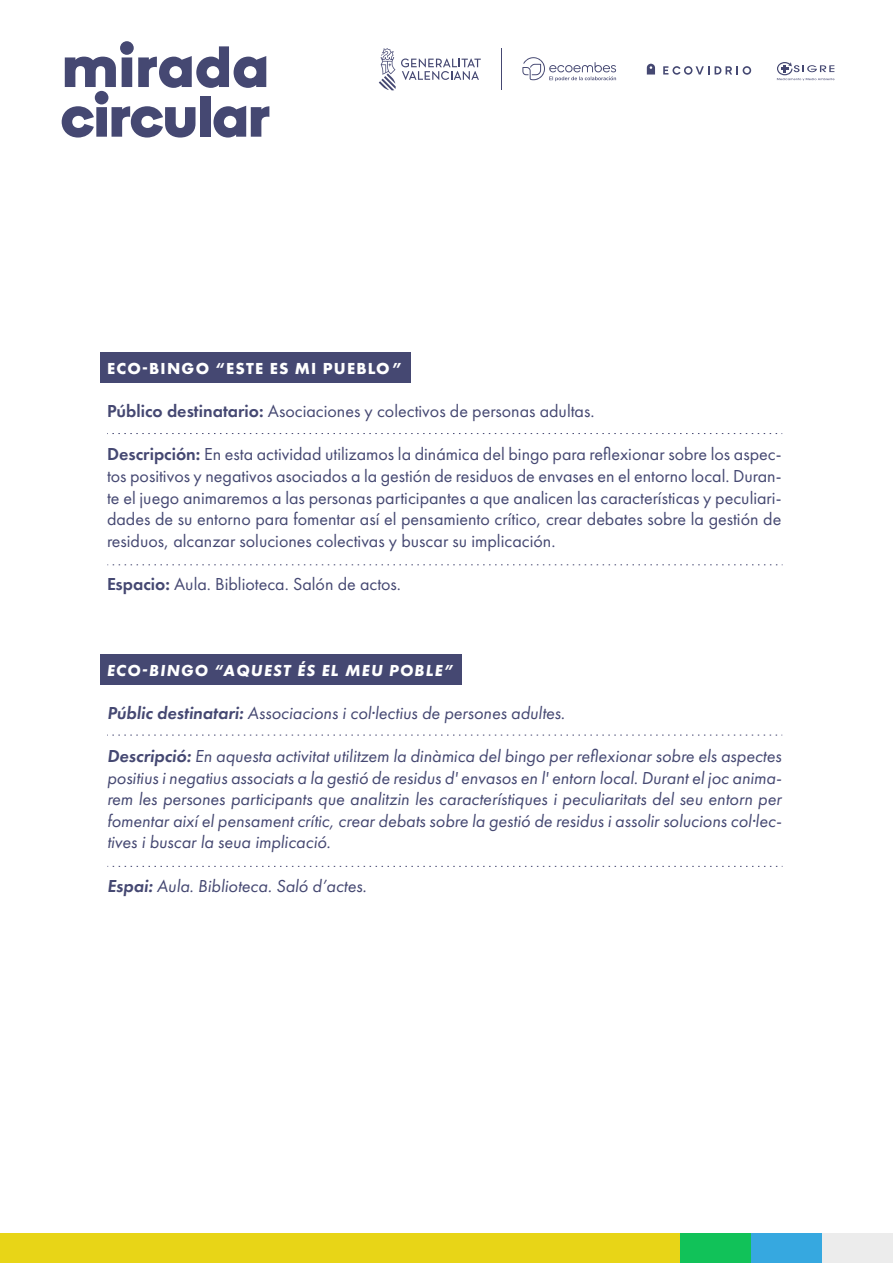
<style>
.page{position:relative;width:893px;height:1263px;background:#fff}
.page>*{position:absolute;margin:0;border:0;box-sizing:border-box;transform-origin:0 0}
.t1{font:18px/21.6px "Futura New";color:#454872;text-align:justify}
.t2{font:italic 18px/21.6px "Futura New";color:#454872;text-align:justify}
.t3{font:italic 700 16.5px "Futura New";letter-spacing:.075em;color:#fff}
.t4{font:700 16.5px "Futura New";letter-spacing:.075em;color:#fff}
.s1{font-family:"Futura New Demi"}
</style>
<div class="page">
<div style="left:100px;top:352px;width:310px;height:30px;background:#454872"></div>
<svg style="left:379px;top:48px;width:102px;height:42px"></svg>
<svg style="left:777px;top:62px;width:57px;height:19px"></svg>
<svg style="left:522px;top:57px;width:94px;height:24px"></svg>
<svg style="left:647px;top:64px;width:8px;height:11px"></svg>
<svg style="left:663px;top:66px;width:46px;height:9px"></svg>
<svg style="left:715px;top:66px;width:36px;height:9px"></svg>
<hr style="left:501px;top:48px;width:1px;height:42px;background:#454872">
<svg style="left:107px;top:433px;width:675px;height:1px"></svg>
<svg style="left:107px;top:564px;width:676px;height:1px"></svg>
<div style="left:100px;top:654px;width:361px;height:30px;background:#454872"></div>
<svg style="left:107px;top:735px;width:675px;height:1px"></svg>
<svg style="left:107px;top:866px;width:676px;height:1px"></svg>
<svg style="left:62px;top:41px;width:207px;height:97px"></svg>
<div style="left:0;top:1234px;width:680px;height:29px;background:#e8d517"></div>
<div style="left:680px;top:1234px;width:71px;height:29px;background:#11c259"></div>
<div style="left:751px;top:1234px;width:71px;height:29px;background:#36a8e0"></div>
<div style="left:822px;top:1234px;width:71px;height:29px;background:#ececec"></div>
<p class="t4" style="left:107px;top:358px;width:298px">ECO-BINGO “ESTE ES MI PUEBLO”</p>
<p class="t1" style="left:107px;top:400px;width:489px"><span class="s1">Público destinatario:</span> Asociaciones y colectivos de personas adultas.</p>
<p class="t1" style="left:107px;top:443px;width:676px"><span class="s1">Descripción:</span> En esta actividad utilizamos la dinámica del bingo para reflexionar sobre los aspec&shy;tos positivos y negativos asociados a la gestión de residuos de envases en el entorno local. Duran&shy;te el juego animaremos a las personas participantes a que analicen las características y peculiari&shy;dades de su entorno para fomentar así el pensamiento crítico, crear debates sobre la gestión de residuos, alcanzar soluciones colectivas y buscar su implicación.</p>
<p class="t1" style="left:107px;top:573px;width:296px"><span class="s1">Espacio:</span> Aula. Biblioteca. Salón de actos.</p>
<p class="t3" style="left:107px;top:660px;width:347px">ECO-BINGO “AQUEST ÉS EL MEU POBLE”</p>
<p class="t2" style="left:107px;top:702px;width:459px"><span class="s1">Públic destinatari:</span> Associacions i col·lectius de persones adultes.</p>
<p class="t2" style="left:107px;top:745px;width:676px"><span class="s1">Descripció:</span> En aquesta activitat utilitzem la dinàmica del bingo per reflexionar sobre els aspectes positius i negatius associats a la gestió de residus d' envasos en l' entorn local. Durant el joc anima&shy;rem les persones participants que analitzin les característiques i peculiaritats del seu entorn per fomentar així el pensament crític, crear debats sobre la gestió de residus i assolir solucions col·lec&shy;tives i buscar la seua implicació.</p>
<p class="t2" style="left:107px;top:875px;width:261px"><span class="s1">Espai:</span> Aula. Biblioteca. Saló d’actes.</p>
</div>
